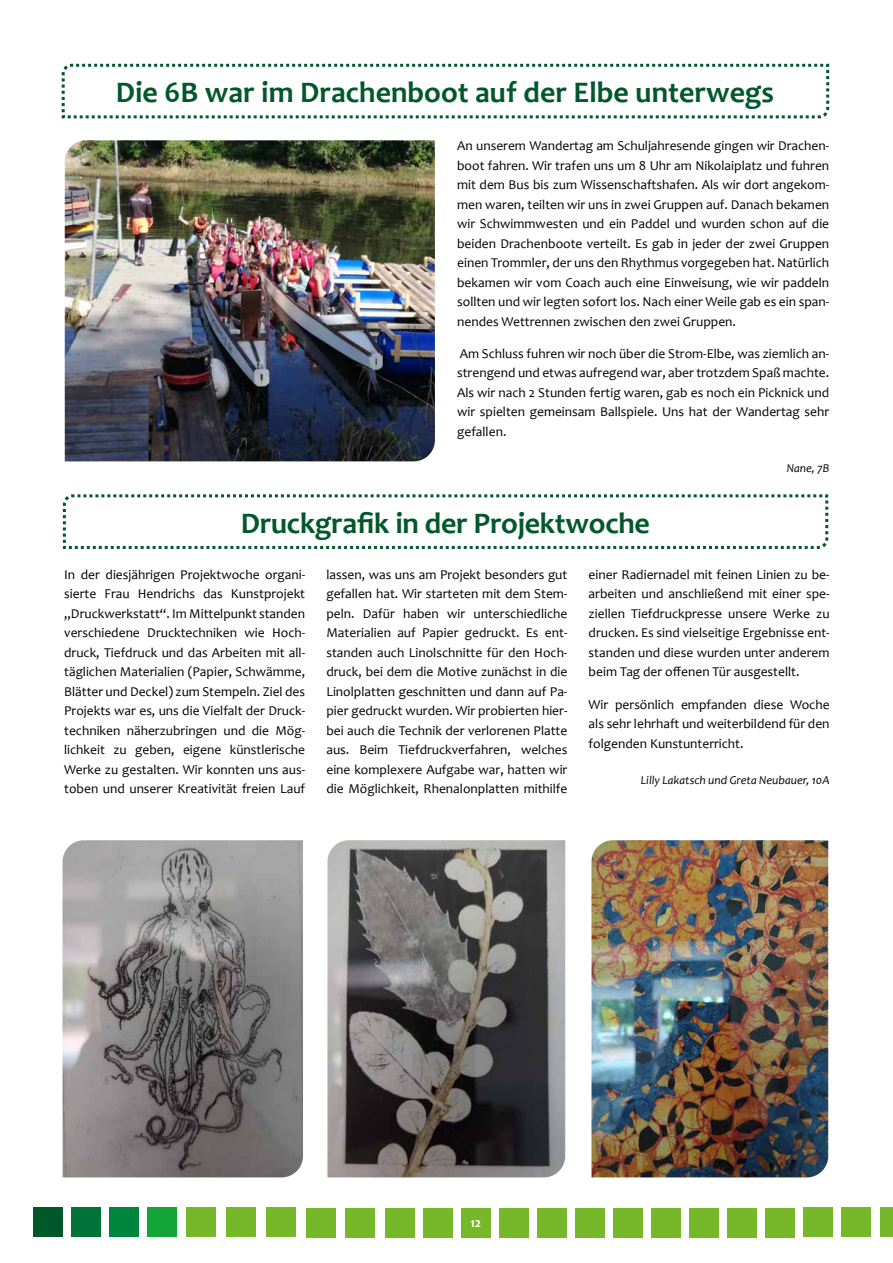
<style>
.page{position:relative;width:893px;height:1263px;background:#fff}
.page>*{position:absolute;margin:0;border:0;box-sizing:border-box;transform-origin:0 0}
.t1{font:700 30px "Candara";color:#00582b}
.t2{font:13.5px/19.5px "Candara";color:#000;text-align:justify}
.t3{font:700 13.5px "Candara";color:#fff}
.t4{font:italic 12px "Candara";color:#000}
</style>
<div class="page">
<div style="left:33px;top:1208px;width:29px;height:29px;background:#00582b"></div>
<div style="left:71px;top:1208px;width:29px;height:29px;background:#007339"></div>
<div style="left:109px;top:1208px;width:29px;height:29px;background:#00853e"></div>
<div style="left:147px;top:1208px;width:29px;height:29px;background:#13a538"></div>
<div style="left:804px;top:1208px;width:29px;height:29px;background:#76b82a"></div>
<div style="left:842px;top:1208px;width:29px;height:29px;background:#76b82a"></div>
<div style="left:880px;top:1208px;width:13px;height:29px;background:#76b82a"></div>
<div style="left:575px;top:1208px;width:30px;height:29px;background:#76b82a"></div>
<div style="left:613px;top:1208px;width:30px;height:29px;background:#76b82a"></div>
<div style="left:651px;top:1208px;width:30px;height:29px;background:#76b82a"></div>
<div style="left:690px;top:1208px;width:29px;height:29px;background:#76b82a"></div>
<div style="left:728px;top:1208px;width:29px;height:29px;background:#76b82a"></div>
<div style="left:766px;top:1208px;width:29px;height:29px;background:#76b82a"></div>
<div style="left:461px;top:1208px;width:30px;height:29px;background:#76b82a"></div>
<div style="left:499px;top:1208px;width:30px;height:29px;background:#76b82a"></div>
<div style="left:537px;top:1208px;width:30px;height:29px;background:#76b82a"></div>
<div style="left:385px;top:1208px;width:29px;height:29px;background:#76b82a"></div>
<div style="left:423px;top:1208px;width:29px;height:29px;background:#76b82a"></div>
<div style="left:186px;top:1208px;width:29px;height:29px;background:#76b82a"></div>
<div style="left:307px;top:1208px;width:29px;height:29px;background:#76b82a"></div>
<div style="left:345px;top:1208px;width:29px;height:29px;background:#76b82a"></div>
<div style="left:226px;top:1208px;width:30px;height:29px;background:#76b82a"></div>
<div style="left:266px;top:1208px;width:30px;height:29px;background:#76b82a"></div>
<svg style="left:61px;top:63px;width:769px;height:56px"></svg>
<img style="left:65px;top:140px;width:370px;height:321px">
<svg style="left:62px;top:494px;width:767px;height:55px"></svg>
<img style="left:63px;top:840px;width:240px;height:337px">
<img style="left:327px;top:840px;width:238px;height:337px">
<img style="left:591px;top:840px;width:237px;height:337px">
<h1 class="t1" style="left:116px;top:74px;width:660px">Die 6B war im Drachenboot auf der Elbe unterwegs</h1>
<p class="t2" style="left:457px;top:136px;width:374px">An unserem Wandertag am Schuljahresende gingen wir Drachen&shy;boot fahren. Wir trafen uns um 8 Uhr am Nikolaiplatz und fuhren mit dem Bus bis zum Wissenschaftshafen. Als wir dort angekom&shy;men waren, teilten wir uns in zwei Gruppen auf. Danach bekamen wir Schwimmwesten und ein Paddel und wurden schon auf die beiden Drachenboote verteilt. Es gab in jeder der zwei Gruppen einen Trommler, der uns den Rhythmus vorgegeben hat. Natürlich bekamen wir vom Coach auch eine Einweisung, wie wir paddeln sollten und wir legten sofort los. Nach einer Weile gab es ein span&shy;nendes Wettrennen zwischen den zwei Gruppen.</p>
<p class="t2" style="left:457px;top:344px;width:374px">Am Schluss fuhren wir noch über die Strom-Elbe, was ziemlich an&shy;strengend und etwas aufregend war, aber trotzdem Spaß machte.<br>Als wir nach 2 Stunden fertig waren, gab es noch ein Picknick und wir spielten gemeinsam Ballspiele. Uns hat der Wandertag sehr gefallen.</p>
<p class="t4" style="left:787px;top:461px;width:44px">Nane, 7B</p>
<h1 class="t1" style="left:241px;top:505px;width:411px">Druckgrafik in der Projektwoche</h1>
<p class="t2" style="left:64px;top:565px;width:242px">In der diesjährigen Projektwoche organi&shy;sierte Frau Hendrichs das Kunstprojekt „Druckwerkstatt“. Im Mittelpunkt standen verschiedene Drucktechniken wie Hoch&shy;druck, Tiefdruck und das Arbeiten mit all&shy;täglichen Materialien (Papier, Schwämme, Blätter und Deckel) zum Stempeln. Ziel des Projekts war es, uns die Vielfalt der Druck&shy;techniken näherzubringen und die Mög&shy;lichkeit zu geben, eigene künstlerische Werke zu gestalten. Wir konnten uns aus&shy;toben und unserer Kreativität freien Lauf</p>
<p class="t2" style="left:326px;top:565px;width:242px">lassen, was uns am Projekt besonders gut gefallen hat. Wir starteten mit dem Stem&shy;peln. Dafür haben wir unterschiedliche Materialien auf Papier gedruckt. Es ent&shy;standen auch Linolschnitte für den Hoch&shy;druck, bei dem die Motive zunächst in die Linolplatten geschnitten und dann auf Pa&shy;pier gedruckt wurden. Wir probierten hier&shy;bei auch die Technik der verlorenen Platte aus. Beim Tiefdruckverfahren, welches eine komplexere Aufgabe war, hatten wir die Möglichkeit, Rhenalonplatten mithilfe</p>
<p class="t2" style="left:589px;top:565px;width:242px">einer Radiernadel mit feinen Linien zu be&shy;arbeiten und anschließend mit einer spe&shy;ziellen Tiefdruckpresse unsere Werke zu drucken. Es sind vielseitige Ergebnisse ent&shy;standen und diese wurden unter anderem beim Tag der offenen Tür ausgestellt.</p>
<p class="t2" style="left:589px;top:694px;width:242px">Wir persönlich empfanden diese Woche als sehr lehrhaft und weiterbildend für den folgenden Kunstunterricht.</p>
<p class="t4" style="left:641px;top:773px;width:190px">Lilly Lakatsch und Greta Neubauer, 10A</p>
<p class="t3" style="left:470px;top:1215px;width:12px">12</p>
</div>
